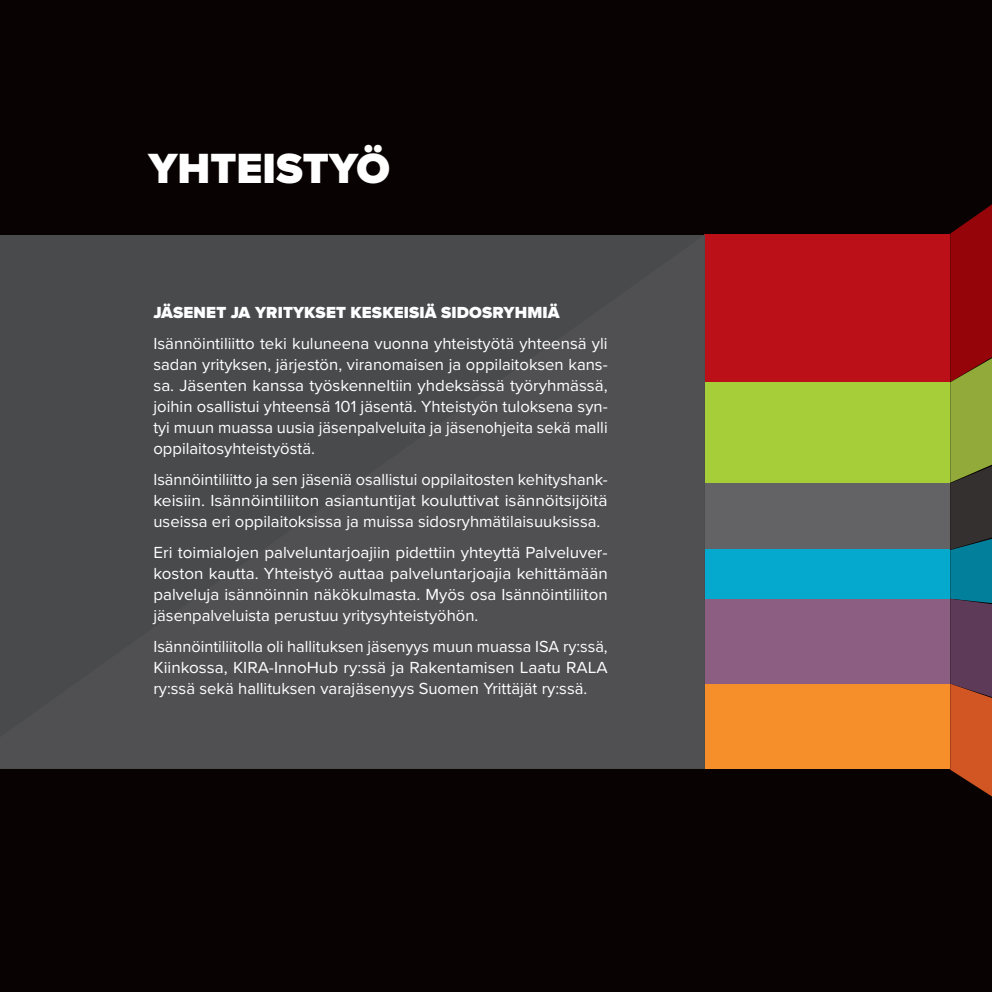
<style>
.page{position:relative;width:992px;height:992px;background:#fff}
.page>*{position:absolute;margin:0;border:0;box-sizing:border-box;transform-origin:0 0}
.kannen_otsikko{font:900 43.75px "Proxima Nova";color:#fff}
.leipis{font:16.62px/21px "Proxima Nova";color:#fff;text-align:justify}
.väliotsikko{font:900 16.62px "Proxima Nova";letter-spacing:.01em;color:#fff}
</style>
<div class="page">
<div style="left:0;top:0;width:991px;height:991px;background:#080302"></div>
<div style="left:704px;top:234px;width:245px;height:148px;background:#bb1018"></div>
<div style="left:704px;top:382px;width:245px;height:100px;background:#a6ce39"></div>
<div style="left:704px;top:482px;width:245px;height:67px;background:#636366"></div>
<div style="left:704px;top:549px;width:245px;height:49px;background:#04a9cd"></div>
<div style="left:704px;top:598px;width:245px;height:85px;background:#8b5e82"></div>
<div style="left:704px;top:683px;width:245px;height:85px;background:#f68e2a"></div>
<div style="left:0;top:235px;width:704px;height:533px;background:#505052"></div>
<svg style="left:949px;top:205px;width:42px;height:591px;background:#784a35"></svg>
<p class="kannen_otsikko" style="left:148px;top:142px;width:243px">YHTEISTYÖ</p>
<p class="väliotsikko" style="left:153px;top:302px;width:408px">JÄSENET JA YRITYKSET KESKEISIÄ SIDOSRYHMIÄ</p>
<p class="leipis" style="left:153px;top:333px;width:455px">Isännöintiliitto teki kuluneena vuonna yhteistyötä yhteensä yli sadan yrityksen, järjestön, viranomaisen ja oppilaitoksen kans&shy;sa. Jäsenten kanssa työskenneltiin yhdeksässä työryhmässä, joihin osallistui yhteensä 101 jäsentä. Yhteistyön tuloksena syn&shy;tyi muun muassa uusia jäsenpalveluita ja jäsenohjeita sekä malli oppilaitosyhteistyöstä.</p>
<p class="leipis" style="left:153px;top:469px;width:455px">Isännöintiliitto ja sen jäseniä osallistui oppilaitosten kehityshank&shy;keisiin. Isännöintiliiton asiantuntijat kouluttivat isännöitsijöitä useissa eri oppilaitoksissa ja muissa sidosryhmätilaisuuksissa.</p>
<p class="leipis" style="left:153px;top:542px;width:455px">Eri toimialojen palveluntarjoajiin pidettiin yhteyttä Palveluver&shy;koston kautta. Yhteistyö auttaa palveluntarjoajia kehittämään palveluja isännöinnin näkökulmasta. Myös osa Isännöintiliiton jäsenpalveluista perustuu yritysyhteistyöhön.</p>
<p class="leipis" style="left:153px;top:636px;width:455px">Isännöintiliitolla oli hallituksen jäsenyys muun muassa ISA ry:ssä, Kiinkossa, KIRA-InnoHub ry:ssä ja Rakentamisen Laatu RALA ry:ssä sekä hallituksen varajäsenyys Suomen Yrittäjät ry:ssä.</p>
</div>
